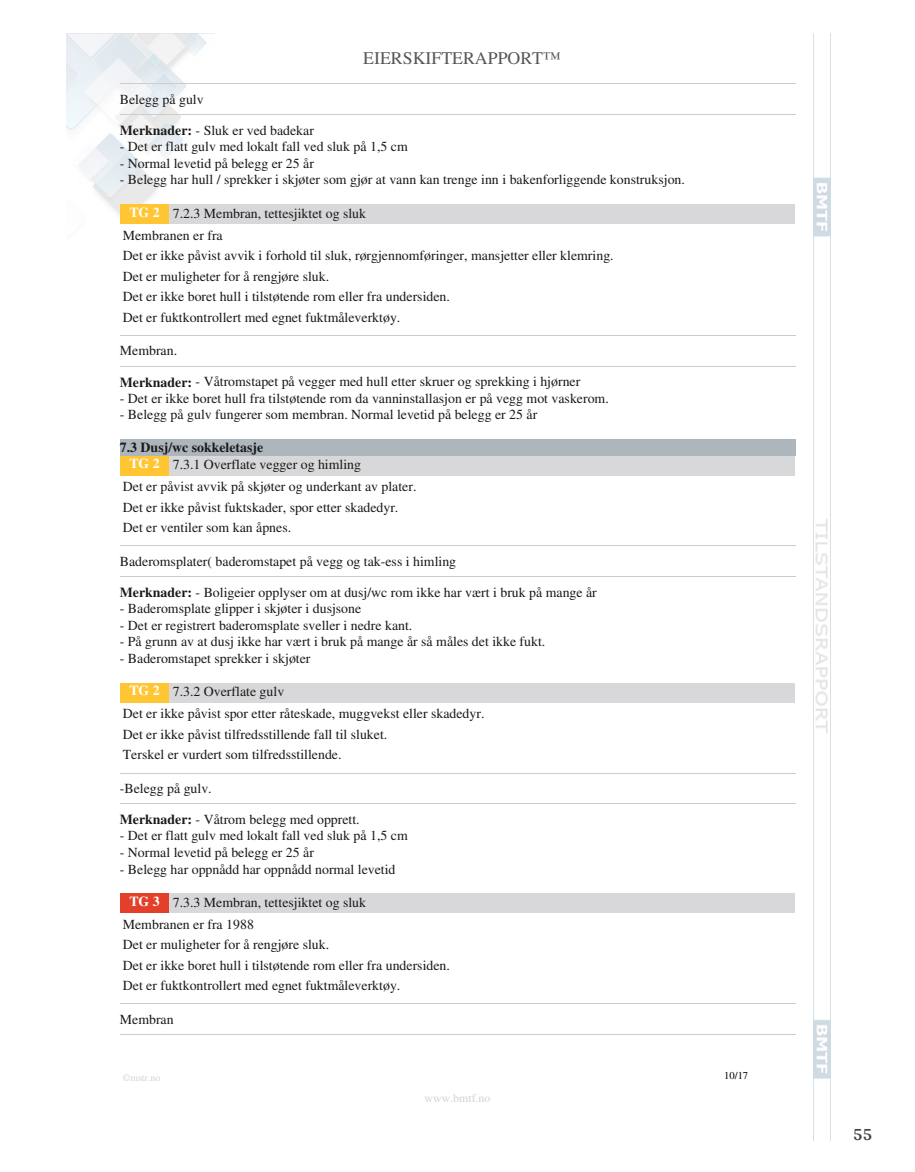
<style>
.page{position:relative;width:915px;height:1172px;background:#fff}
.page>*{position:absolute;margin:0;border:0;box-sizing:border-box;transform-origin:0 0}
.t1{font:700 18px "Arya";color:#414749}
.t2{font:17.85px "Times";color:#575757}
.t3{font:13.8px/20.4px "Times";color:#191919}
.t4{font:11.85px "Times";color:#d2d3d4}
.t5{font:10.5px "Times";color:#000}
.t6{font:9.9px "Times";color:#d2d3d4}
.s1{font-weight:700}
.s2{font-weight:700;color:#fff}
</style>
<div class="page">
<img style="left:66px;top:33px;width:149px;height:183px">
<img style="left:813px;top:33px;width:17px;height:1107px">
<hr style="left:120px;top:84px;width:674px;height:1px;background:#ccc">
<hr style="left:120px;top:114px;width:674px;height:1px;background:#ccc">
<div style="left:120px;top:205px;width:49px;height:19px;background:#ffc533"></div>
<div style="left:169px;top:205px;width:625px;height:19px;background:#d8d8da"></div>
<hr style="left:120px;top:335px;width:674px;height:1px;background:#ccc">
<hr style="left:120px;top:366px;width:674px;height:1px;background:#ccc">
<div style="left:120px;top:439px;width:674px;height:17px;background:#adb5bd"></div>
<div style="left:120px;top:456px;width:49px;height:19px;background:#ffc533"></div>
<div style="left:169px;top:456px;width:625px;height:19px;background:#d8d8da"></div>
<hr style="left:120px;top:545px;width:674px;height:1px;background:#ccc">
<hr style="left:120px;top:576px;width:674px;height:1px;background:#ccc">
<div style="left:120px;top:683px;width:49px;height:20px;background:#ffc533"></div>
<div style="left:169px;top:683px;width:625px;height:20px;background:#d8d8da"></div>
<hr style="left:120px;top:773px;width:674px;height:1px;background:#ccc">
<hr style="left:120px;top:803px;width:674px;height:1px;background:#ccc">
<div style="left:120px;top:893px;width:49px;height:20px;background:#e33f2a"></div>
<div style="left:169px;top:893px;width:625px;height:20px;background:#d8d8da"></div>
<hr style="left:120px;top:1004px;width:674px;height:1px;background:#ccc">
<hr style="left:120px;top:1034px;width:674px;height:1px;background:#ccc">
<p class="t2" style="left:363px;top:48px;width:199px">EIERSKIFTERAPPORT™</p>
<p class="t3" style="left:120px;top:89px;width:85px">Belegg på gulv</p>
<p class="t3" style="left:120px;top:120px;width:195px"><span class="s1">Merknader:</span> - Sluk er ved badekar</p>
<p class="t3" style="left:120px;top:136px;width:289px">- Det er flatt gulv med lokalt fall ved sluk på 1,5 cm</p>
<p class="t3" style="left:120px;top:153px;width:195px">- Normal levetid på belegg er 25 år</p>
<p class="t3" style="left:120px;top:169px;width:566px">- Belegg har hull / sprekker i skjøter som gjør at vann kan trenge inn i bakenforliggende konstruksjon.</p>
<p class="t3" style="left:123px;top:202px;width:245px;line-height:22.4px;text-indent:7px"><span class="s2">TG 2</span> 7.2.3 Membran, tettesjiktet og sluk<br>Membranen er fra</p>
<p class="t3" style="left:123px;top:245px;width:492px">Det er ikke påvist avvik i forhold til sluk, rørgjennomføringer, mansjetter eller klemring.<br>Det er muligheter for å rengjøre sluk.<br>Det er ikke boret hull i tilstøtende rom eller fra undersiden.<br>Det er fuktkontrollert med egnet fuktmåleverktøy.</p>
<p class="t3" style="left:120px;top:340px;width:59px">Membran.</p>
<p class="t3" style="left:120px;top:371px;width:462px"><span class="s1">Merknader:</span> - Våtromstapet på vegger med hull etter skruer og sprekking i hjørner</p>
<p class="t3" style="left:120px;top:388px;width:490px">- Det er ikke boret hull fra tilstøtende rom da vanninstallasjon er på vegg mot vaskerom.</p>
<p class="t3" style="left:120px;top:404px;width:419px">- Belegg på gulv fungerer som membran. Normal levetid på belegg er 25 år</p>
<p class="t3" style="left:129px;top:439px;width:233px;line-height:16.5px;text-indent:-10px"><span class="s1">7.3 Dusj/wc sokkeletasje<br></span><span class="s2">TG 2</span> 7.3.1 Overflate vegger og himling</p>
<p class="t3" style="left:123px;top:476px;width:295px">Det er påvist avvik på skjøter og underkant av plater.<br>Det er ikke påvist fuktskader, spor etter skadedyr.<br>Det er ventiler som kan åpnes.</p>
<p class="t3" style="left:120px;top:551px;width:338px">Baderomsplater( baderomstapet på vegg og tak-ess i himling</p>
<p class="t3" style="left:120px;top:582px;width:478px"><span class="s1">Merknader:</span> - Boligeier opplyser om at dusj/wc rom ikke har vært i bruk på mange år</p>
<p class="t3" style="left:120px;top:598px;width:243px">- Baderomsplate glipper i skjøter i dusjsone</p>
<p class="t3" style="left:120px;top:615px;width:294px">- Det er registrert baderomsplate sveller i nedre kant.</p>
<p class="t3" style="left:120px;top:631px;width:427px">- På grunn av at dusj ikke har vært i bruk på mange år så måles det ikke fukt.</p>
<p class="t3" style="left:120px;top:648px;width:192px">- Baderomstapet sprekker i skjøter</p>
<p class="t3" style="left:123px;top:680px;width:363px;line-height:22.4px;text-indent:7px"><span class="s2">TG 2</span> 7.3.2 Overflate gulv<br>Det er ikke påvist spor etter råteskade, muggvekst eller skadedyr.</p>
<p class="t3" style="left:123px;top:724px;width:266px">Det er ikke påvist tilfredsstillende fall til sluket.<br>Terskel er vurdert som tilfredsstillende.</p>
<p class="t3" style="left:120px;top:778px;width:93px">-Belegg på gulv.</p>
<p class="t3" style="left:120px;top:809px;width:241px"><span class="s1">Merknader:</span> - Våtrom belegg med opprett.</p>
<p class="t3" style="left:120px;top:825px;width:289px">- Det er flatt gulv med lokalt fall ved sluk på 1,5 cm</p>
<p class="t3" style="left:120px;top:842px;width:195px">- Normal levetid på belegg er 25 år</p>
<p class="t3" style="left:120px;top:858px;width:277px">- Belegg har oppnådd har oppnådd normal levetid</p>
<p class="t3" style="left:123px;top:891px;width:245px;line-height:22.4px;text-indent:7px"><span class="s2">TG 3</span> 7.3.3 Membran, tettesjiktet og sluk<br>Membranen er fra 1988</p>
<p class="t3" style="left:123px;top:934px;width:328px">Det er muligheter for å rengjøre sluk.<br>Det er ikke boret hull i tilstøtende rom eller fra undersiden.<br>Det er fuktkontrollert med egnet fuktmåleverktøy.</p>
<p class="t3" style="left:120px;top:1009px;width:55px">Membran</p>
<p class="t6" style="left:123px;top:1071px;width:39px">©mstr.no</p>
<p class="t4" style="left:424px;top:1091px;width:67px">www.bmtf.no</p>
<p class="t5" style="left:724px;top:1070px;width:25px">10/17</p>
<h1 class="t1" style="left:852px;top:1123px;width:21px">55</h1>
</div>
